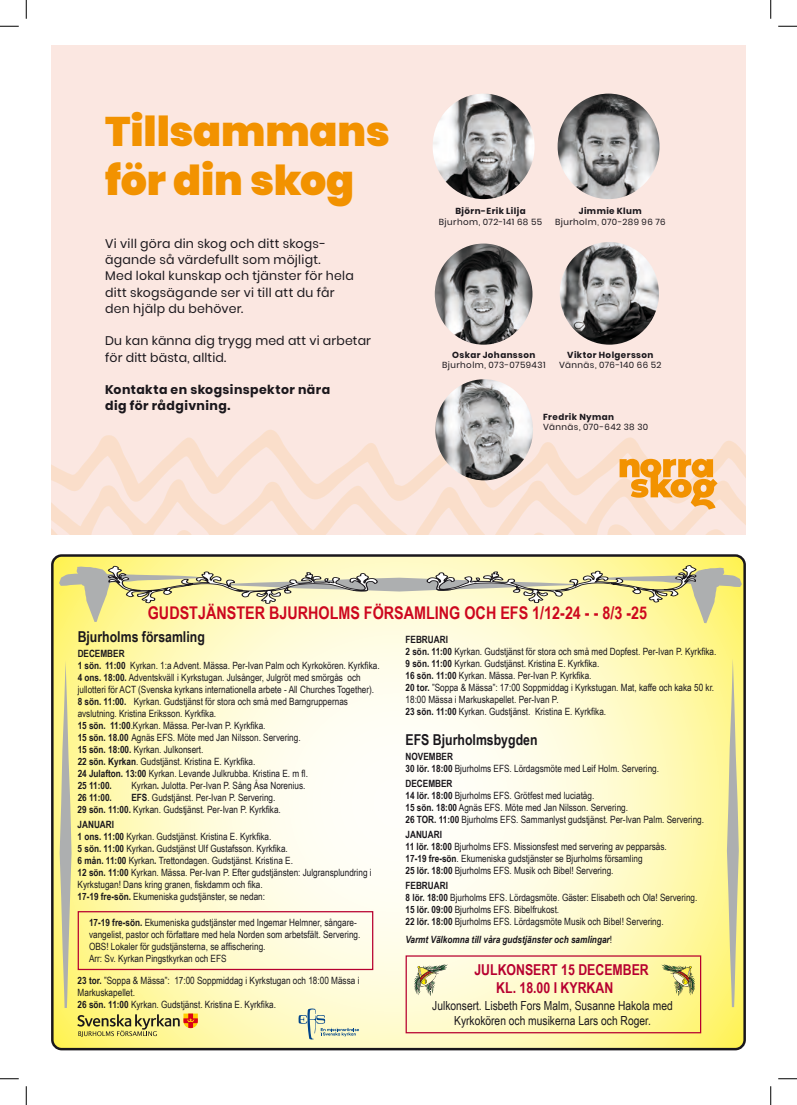
<style>
.page{position:relative;width:797px;height:1105px;background:#fff}
.page>*{position:absolute;margin:0;border:0;box-sizing:border-box;transform-origin:0 0}
.t1{font:900 41.25px/49.5px "Poppins";letter-spacing:-.005em;color:#f29200}
.t2{font:700 17.5px "Arial Narrow";color:#cd071e}
.t3{font:700 15px "Arial Narrow";color:#1a171c}
.t4{font:700 15px "Arial Narrow";color:#b7002f}
.t5{font:12.5px/16.2px "Poppins";letter-spacing:.02em;color:#1a171c}
.t6{font:12.5px "Arial Narrow";color:#1a171c}
.t7{font:700 12.5px/16.2px "Poppins";letter-spacing:.035em;color:#1a171c}
.t8{font:10px/12px "Arial Narrow";color:#1a171c}
.t9{font:italic 700 10px "Arial Narrow";color:#1a171c}
.t10{font:700 10px "Arial Narrow";color:#1a171c}
.t11{font:8.75px/10.5px "Poppins";letter-spacing:.05em;color:#1a171c;text-align:center}
.s1{font-weight:700}
.s2{color:#4b3d3d}
.s3{font-weight:400;font-style:normal}
</style>
<div class="page">
<div style="left:51px;top:46px;width:695px;height:489px;background:#fbe7e1"></div>
<svg style="left:51px;top:430px;width:695px;height:48px"></svg>
<svg style="left:51px;top:478px;width:695px;height:46px"></svg>
<svg style="left:51px;top:524px;width:695px;height:11px"></svg>
<img style="left:435px;top:244px;width:97px;height:101px">
<img style="left:560px;top:242px;width:99px;height:103px">
<img style="left:557px;top:94px;width:102px;height:105px">
<img style="left:433px;top:94px;width:101px;height:105px">
<img style="left:435px;top:379px;width:98px;height:101px">
<svg style="left:619px;top:459px;width:98px;height:51px"></svg>
<svg style="left:52px;top:555px;width:692px;height:494px"></svg>
<div style="left:51px;top:554px;width:695px;height:496px;border:2px solid #1a171c;border-radius:9px"></div>
<svg style="left:727px;top:658px;width:11px;height:349px;background:#cecc9d"></svg>
<svg style="left:59px;top:565px;width:682px;height:58px;background:#e6e2aa"></svg>
<svg style="left:60px;top:661px;width:12px;height:346px;background:#d2cf9c"></svg>
<svg style="left:298px;top:1008px;width:61px;height:31px;background:#dce2c2"></svg>
<svg style="left:77px;top:1013px;width:121px;height:24px;background:#d0c06b"></svg>
<div style="left:405px;top:955px;width:296px;height:78px;border:1px solid #b7002f"></div>
<svg style="left:414px;top:964px;width:33px;height:32px"></svg>
<svg style="left:661px;top:964px;width:34px;height:32px"></svg>
<div style="left:78px;top:911px;width:295px;height:59px;border:1px solid #b7002f"></div>
<svg style="left:0;top:25px;width:19px;height:2px"></svg>
<svg style="left:778px;top:25px;width:19px;height:2px"></svg>
<svg style="left:0;top:1078px;width:19px;height:1px"></svg>
<svg style="left:778px;top:1078px;width:19px;height:1px"></svg>
<svg style="left:25px;top:0;width:2px;height:19px"></svg>
<svg style="left:25px;top:1086px;width:2px;height:19px"></svg>
<svg style="left:770px;top:0;width:1px;height:19px"></svg>
<svg style="left:770px;top:1086px;width:1px;height:19px"></svg>
<p class="t1" style="left:105px;top:107px;width:286px">Tillsammans för din skog</p>
<p class="t5" style="left:105px;top:235px;width:250px">Vi vill göra din skog och ditt skogs&shy;ägande så värdefullt som möjligt.<br>Med lokal kunskap och tjänster för hela ditt skogsägande ser vi till att du får den hjälp du behöver.</p>
<p class="t5" style="left:105px;top:333px;width:267px">Du kan känna dig trygg med att vi arbetar för ditt bästa, alltid.</p>
<p class="t7" style="left:105px;top:382px;width:226px">Kontakta en skogsinspektor nära dig för rådgivning.</p>
<p class="t11" style="left:439px;top:206px;width:105px"><span class="s1">Björn-Erik Lilja<br></span>Bjurhom, 072-141 68 55</p>
<p class="t11" style="left:555px;top:206px;width:112px"><span class="s1">Jimmie Klum<br></span>Bjurholm<span class="s2">,</span> 070-289 96 76</p>
<p class="t11" style="left:442px;top:349px;width:105px"><span class="s1">Oskar Johansson<br></span>Bjurholm, 073-0759431</p>
<p class="t11" style="left:559px;top:349px;width:104px"><span class="s1">Viktor Holgersson<br></span>Vännäs, 076-140 66 52</p>
<p class="t11" style="left:543px;top:411px;width:107px;text-align:left"><span class="s1">Fredrik Nyman<br></span>Vännäs, 070-642 38 30</p>
<p class="t2" style="left:148px;top:599px;width:501px">GUDSTJÄNSTER BJURHOLMS FÖRSAMLING OCH EFS 1/12-24 - - 8/3 -25</p>
<p class="t3" style="left:78px;top:625px;width:129px">Bjurholms församling</p>
<p class="t10" style="left:78px;top:646px;width:48px">DECEMBER</p>
<p class="t8" style="left:78px;top:659px;width:303px"><span class="s1">1 sön. 11:00</span> Kyrkan. 1:a Advent. Mässa. Per-Ivan Palm och Kyrkokören. Kyrkfika.</p>
<p class="t8" style="left:78px;top:671px;width:298px"><span class="s1">4 ons. 18:00.</span> Adventskväll i Kyrkstugan. Julsånger, Julgröt med smörgås och jullotteri för ACT (Svenska kyrkans internationella arbete - All Churches Together).</p>
<p class="t8" style="left:78px;top:695px;width:272px"><span class="s1">8 sön. 11:00.</span> Kyrkan. Gudstjänst för stora och små med Barngruppernas</p>
<p class="t8" style="left:78px;top:707px;width:140px">avslutning. Kristina Eriksson. Kyrkfika.</p>
<p class="t8" style="left:78px;top:719px;width:189px"><span class="s1">15 sön. 11:00</span>.Kyrkan. Mässa. Per-Ivan P. Kyrkfika.</p>
<p class="t8" style="left:78px;top:731px;width:224px"><span class="s1">15 sön. 18.00</span> Agnäs EFS. Möte med Jan Nilsson. Servering.</p>
<p class="t8" style="left:78px;top:743px;width:127px"><span class="s1">15 sön. 18:00.</span> Kyrkan. Julkonsert.</p>
<p class="t8" style="left:78px;top:755px;width:179px"><span class="s1">22 sön. Kyrkan</span>. Gudstjänst. Kristina E. Kyrkfika.</p>
<p class="t8" style="left:78px;top:767px;width:232px"><span class="s1">24 Julafton. 13:00</span> Kyrkan. Levande Julkrubba. Kristina E. m fl.</p>
<p class="t10" style="left:78px;top:778px;width:36px">25 11:00.</p>
<p class="t8" style="left:131px;top:779px;width:175px">Kyrkan<span class="s1">.</span> Julotta. Per-Ivan P. Sång Åsa Norenius.</p>
<p class="t10" style="left:78px;top:790px;width:36px">26 11:00.</p>
<p class="t8" style="left:131px;top:791px;width:145px"><span class="s1">EFS</span>. Gudstjänst. Per-Ivan P. Servering.</p>
<p class="t8" style="left:78px;top:803px;width:205px"><span class="s1">29 sön. 11:00.</span> Kyrkan. Gudstjänst. Per-Ivan P. Kyrkfika.</p>
<p class="t10" style="left:78px;top:817px;width:38px">JANUARI</p>
<p class="t8" style="left:78px;top:830px;width:195px"><span class="s1">1 ons. 11:00</span> Kyrkan. Gudstjänst. Kristina E. Kyrkfika.</p>
<p class="t8" style="left:78px;top:842px;width:212px"><span class="s1">5 sön. 11:00</span> Kyrkan<span class="s1">.</span> Gudstjänst Ulf Gustafsson. Kyrkfika.</p>
<p class="t8" style="left:78px;top:854px;width:217px"><span class="s1">6 mån. 11:00</span> Kyrkan<span class="s1">.</span> Trettondagen. Gudstjänst. Kristina E.</p>
<p class="t8" style="left:78px;top:866px;width:295px"><span class="s1">12 sön. 11:00</span> Kyrkan. Mässa. Per-Ivan P. Efter gudstjänsten: Julgransplundring i<br>Kyrkstugan! Dans kring granen, fiskdamm och fika.</p>
<p class="t8" style="left:78px;top:890px;width:189px"><span class="s1">17-19 fre-sön.</span> Ekumeniska gudstjänster, se nedan:</p>
<p class="t8" style="left:405px;top:633px;width:312px"><span class="s1">FEBRUARI<br>2 sön. 11:00</span> Kyrkan. Gudstjänst för stora och små med Dopfest. Per-Ivan P. Kyrkfika.<br><span class="s1">9 sön. 11:00</span> Kyrkan. Gudstjänst. Kristina E. Kyrkfika.<br><span class="s1">16 sön. 11:00</span> Kyrkan. Mässa. Per-Ivan P. Kyrkfika.<br><span class="s1">20 tor.</span> ”Soppa &amp; Mässa”: 17:00 Soppmiddag i Kyrkstugan. Mat, kaffe och kaka 50 kr.<br>18:00 Mässa i Markuskapellet. Per-Ivan P.<br><span class="s1">23 sön. 11:00</span> Kyrkan. Gudstjänst. Kristina E. Kyrkfika.</p>
<h3 class="t3" style="left:405px;top:728px;width:133px">EFS Bjurholmsbygden</h3>
<p class="t8" style="left:405px;top:750px;width:255px"><span class="s1">NOVEMBER<br>30 lör. 18:00</span> Bjurholms EFS. Lördagsmöte med Leif Holm. Servering.</p>
<p class="t8" style="left:405px;top:777px;width:300px"><span class="s1">DECEMBER<br>14 lör. 18:00</span> Bjurholms EFS. Grötfest med luciatåg.<br><span class="s1">15 sön. 18:00</span> Agnäs EFS. Möte med Jan Nilsson. Servering.<br><span class="s1">26 TOR. 11:00</span> Bjurholms EFS. Sammanlyst gudstjänst. Per-Ivan Palm. Servering.</p>
<p class="t8" style="left:405px;top:828px;width:263px"><span class="s1">JANUARI<br>11 lör. 18:00</span> Bjurholms EFS. Missionsfest med servering av pepparsås.<br><span class="s1">17-19 fre-sön</span>. Ekumeniska gudstjänster se Bjurholms församling<br><span class="s1">25 lör. 18:00</span> Bjurholms EFS. Musik och Bibel! Servering.</p>
<p class="t8" style="left:405px;top:879px;width:293px"><span class="s1">FEBRUARI<br>8 lör. 18:00</span> Bjurholms EFS. Lördagsmöte. Gäster: Elisabeth och Ola! Servering.<br><span class="s1">15 lör. 09:00</span> Bjurholms EFS. Bibelfrukost.<br><span class="s1">22 lör. 18:00</span> Bjurholms EFS. Lördagsmöte Musik och Bibel! Servering.</p>
<p class="t9" style="left:405px;top:932px;width:208px">Varmt Välkomna till våra gudstjänster och samlingar<span class="s3">!</span></p>
<p class="t4" style="left:474px;top:958px;width:176px">JULKONSERT 15 DECEMBER</p>
<p class="t4" style="left:496px;top:976px;width:118px">KL. 18.00 I KYRKAN</p>
<p class="t6" style="left:432px;top:996px;width:242px">Julkonsert. Lisbeth Fors Malm, Susanne Hakola med</p>
<p class="t6" style="left:454px;top:1011px;width:198px">Kyrkokören och musikerna Lars och Roger.</p>
<p class="t8" style="left:89px;top:916px;width:273px"><span class="s1">17-19 fre-sön.</span> Ekumeniska gudstjänster med Ingemar Helmner, sångare&shy;vangelist, pastor och författare med hela Norden som arbetsfält. Servering.<br>OBS! Lokaler för gudstjänsterna, se affischering.</p>
<p class="t8" style="left:89px;top:952px;width:139px">Arr: Sv. Kyrkan Pingstkyrkan och EFS</p>
<p class="t8" style="left:78px;top:974px;width:283px"><span class="s1">23 tor.</span> ”Soppa &amp; Mässa”: 17:00 Soppmiddag i Kyrkstugan och 18:00 Mässa i<br>Markuskapellet.</p>
<p class="t8" style="left:78px;top:998px;width:200px"><span class="s1">26 sön. 11:00</span> Kyrkan. Gudstjänst. Kristina E. Kyrkfika.</p>
</div>
